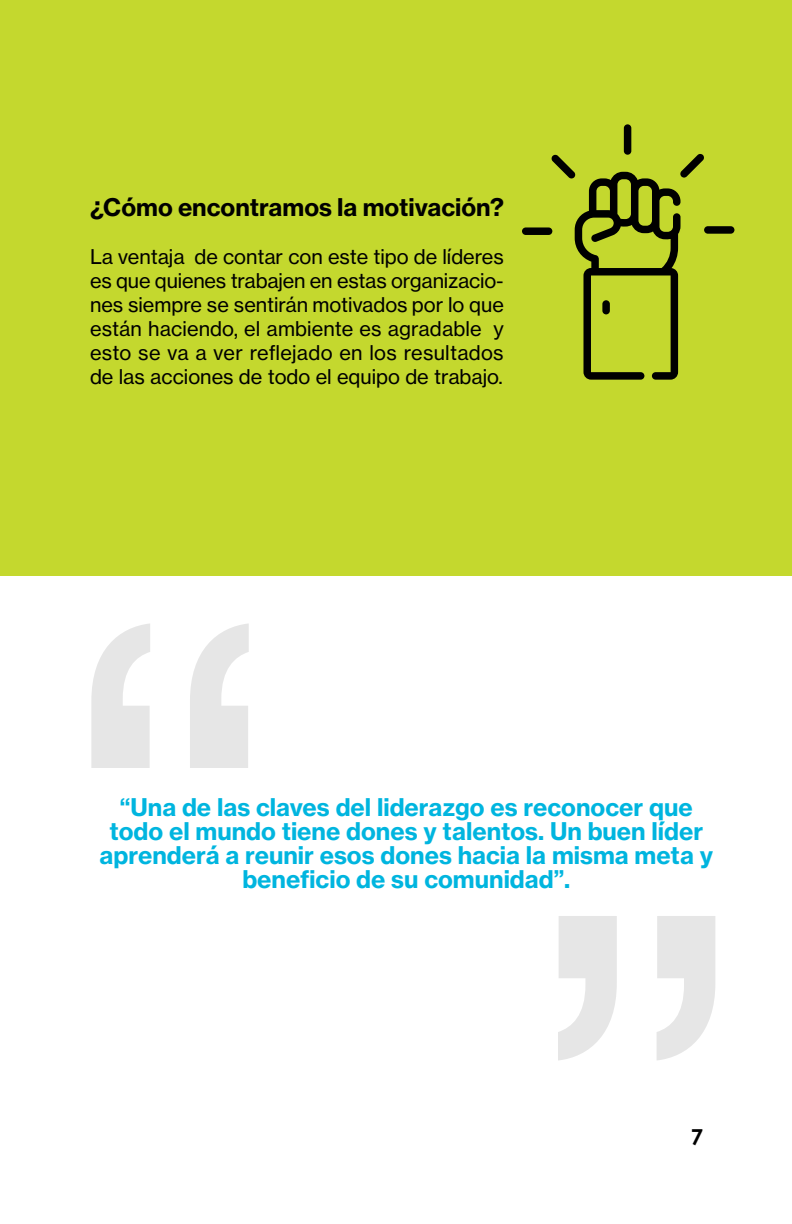
<style>
.page{position:relative;width:792px;height:1224px;background:#fff}
.page>*{position:absolute;margin:0;border:0;box-sizing:border-box;transform-origin:0 0}
.t1{font:24px/24px "N Haas Grotesk TX Pro 75 Bd";color:#00b5df;text-align:center}
.t2{font:24px "N Haas Grotesk TX Pro 75 Bd";color:#000}
.t3{font:700 22px "Century Gothic";color:#000}
.t4{font:20px/24px "N Haas Grotesk TX Pro 55 Rg";color:#000;text-align:justify}
</style>
<div class="page">
<div style="left:0;top:0;width:792px;height:576px;background:#c4d82e"></div>
<svg style="left:91px;top:623px;width:158px;height:145px"></svg>
<svg style="left:558px;top:916px;width:157px;height:145px"></svg>
<div style="left:624px;top:124px;width:7px;height:31px;background:#000;border-radius:4px"></div>
<div style="left:704px;top:226px;width:30px;height:8px;background:#000;border-radius:4px"></div>
<div style="left:522px;top:227px;width:30px;height:8px;background:#000;border-radius:4px"></div>
<svg style="left:551px;top:154px;width:153px;height:226px"></svg>
<p class="t2" style="left:90px;top:192px;width:416px">¿Cómo encontramos la motivación?</p>
<p class="t4" style="left:90px;top:245px;width:415px">La ventaja de contar con este tipo de líderes es que quienes trabajen en estas organizacio&shy;nes siempre se sentirán motivados por lo que están haciendo, el ambiente es agradable y esto se va a ver reflejado en los resultados de las acciones de todo el equipo de trabajo.</p>
<p class="t1" style="left:100px;top:795px;width:615px">“Una de las claves del liderazgo es reconocer que todo el mundo tiene dones y talentos. Un buen líder aprenderá a reunir esos dones hacia la misma meta y beneficio de su comunidad”.</p>
<p class="t3" style="left:691px;top:1120px;width:14px">7</p>
</div>
